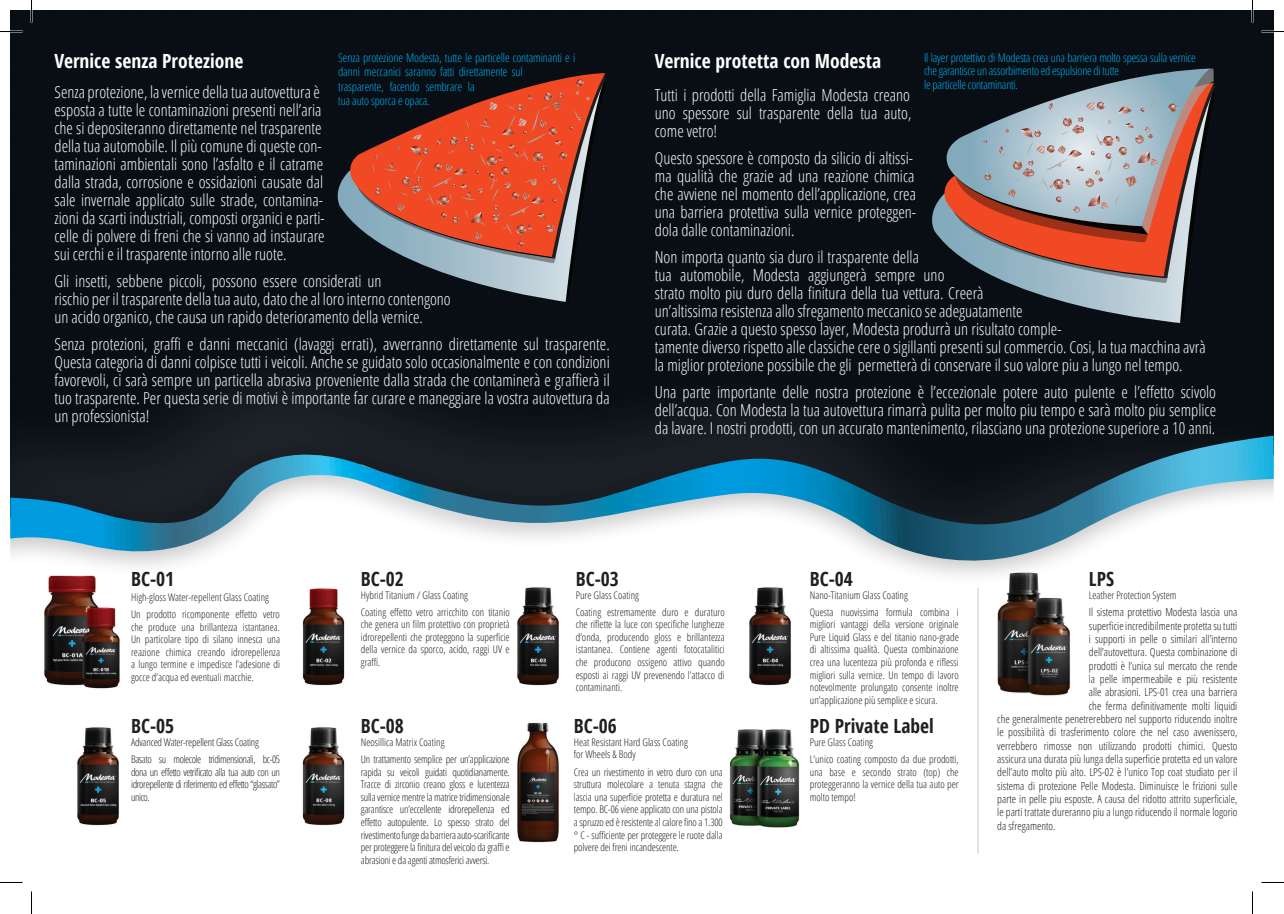
<style>
.page{position:relative;width:1284px;height:914px;background:#fff}
.page>*{position:absolute;margin:0;border:0;box-sizing:border-box;transform-origin:0 0}
.t1{font:700 condensed 19.5px "Open Sans";color:#231f20}
.t2{font:700 condensed 19.5px "Open Sans";color:#fff}
.t3{font:300 condensed 16.5px/18px "Open Sans";color:#fff}
.t4{font:300 condensed 12px/14.4px "Open Sans";letter-spacing:-.01em;color:#00aeef}
.t5{font:300 condensed 11.1px "Open Sans";color:#231f20}
.t6{font:300 condensed 10.5px/12.6px "Open Sans";color:#231f20;text-align:justify}
.t7{font:300 condensed 10.5px "Open Sans";letter-spacing:-.02em;color:#231f20}
</style>
<div class="page">
<div style="left:10px;top:10px;width:1263px;height:282px;background:#080e14"></div>
<div style="left:331px;top:78px;width:24px;height:214px;background:#080e14"></div>
<svg style="left:345px;top:73px;width:10px;height:184px;fill:#080e14"></svg>
<svg style="left:355px;top:72px;width:250px;height:220px"></svg>
<div style="left:924px;top:88px;width:14px;height:204px;background:#080e14"></div>
<svg style="left:938px;top:68px;width:283px;height:224px"></svg>
<img style="left:749px;top:644px;width:42px;height:42px">
<img style="left:77px;top:727px;width:42px;height:99px">
<img style="left:517px;top:722px;width:42px;height:121px">
<img style="left:302px;top:727px;width:43px;height:99px">
<img style="left:729px;top:729px;width:71px;height:99px">
<img style="left:517px;top:644px;width:42px;height:42px">
<img style="left:44px;top:644px;width:76px;height:45px">
<img style="left:302px;top:644px;width:43px;height:42px">
<img style="left:978px;top:644px;width:93px;height:65px">
<div style="left:10px;top:292px;width:1263px;height:92px;background:#080e14"></div>
<img style="left:10px;top:384px;width:1263px;height:260px">
<svg style="left:10px;top:435px;width:1263px;height:157px"></svg>
<hr style="left:977px;top:587px;width:1px;height:266px;background:#000">
<hr style="left:1251px;top:0;width:2px;height:22px;background:#fff">
<svg style="left:0;top:31px;width:22px;height:1px"></svg>
<svg style="left:1261px;top:31px;width:22px;height:1px"></svg>
<svg style="left:31px;top:0;width:1px;height:22px"></svg>
<svg style="left:0;top:882px;width:32px;height:31px"></svg>
<svg style="left:1252px;top:0;width:1px;height:22px"></svg>
<svg style="left:1252px;top:882px;width:31px;height:31px"></svg>
<p class="t4" style="left:338px;top:50px;width:238px">Senza protezione Modesta, tutte le particelle contaminanti e i danni meccanici saranno fatti direttamente sul<br>trasparente, facendo sembrare la<br>tua auto sporca e opaca.</p>
<p class="t2" style="left:54px;top:47px;width:190px">Vernice senza Protezione</p>
<p class="t3" style="left:54px;top:82px;width:272px">Senza protezione, la vernice della tua autovettura è esposta a tutte le contaminazioni presenti nell’aria che si depositeranno direttamente nel trasparente della tua automobile. Il più comune di queste con&shy;taminazioni ambientali sono l’asfalto e il catrame dalla strada, corrosione e ossidazioni causate dal sale invernale applicato sulle strade, contamina&shy;zioni da scarti industriali, composti organici e parti&shy;celle di polvere di freni che si vanno ad instaurare sui cerchi e il trasparente intorno alle ruote.</p>
<p class="t3" style="left:54px;top:271px;width:398px">Gli insetti, sebbene piccoli, possono essere considerati un<br>rischio per il trasparente della tua auto, dato che al loro interno contengono un acido organico, che causa un rapido deterioramento della vernice.</p>
<p class="t3" style="left:54px;top:334px;width:557px;text-align:justify">Senza protezioni, graffi e danni meccanici (lavaggi errati), avverranno direttamente sul trasparente.<br>Questa categoria di danni colpisce tutti i veicoli. Anche se guidato solo occasionalmente e con condizioni favorevoli, ci sarà sempre un particella abrasiva proveniente dalla strada che contaminerà e graffierà il tuo trasparente. Per questa serie di motivi è importante far curare e maneggiare la vostra autovettura da un professionista!</p>
<p class="t4" style="left:924px;top:50px;width:273px;line-height:13.5px">Il layer protettivo di Modesta crea una barriera molto spessa sulla vernice che garantisce un assorbimento ed espulsione di tutte<br>le particelle contaminanti.</p>
<p class="t2" style="left:655px;top:47px;width:228px">Vernice protetta con Modesta</p>
<p class="t3" style="left:655px;top:85px;width:258px;text-align:justify">Tutti i prodotti della Famiglia Modesta creano uno spessore sul trasparente della tua auto, come vetro!</p>
<p class="t3" style="left:655px;top:148px;width:263px">Questo spessore è composto da silicio di altissi&shy;ma qualità che grazie ad una reazione chimica che avviene nel momento dell’applicazione, crea una barriera protettiva sulla vernice proteggen&shy;dola dalle contaminazioni.</p>
<p class="t3" style="left:655px;top:247px;width:552px">Non importa quanto sia duro il trasparente della<br>tua automobile, Modesta aggiungerà sempre uno<br>strato molto piu duro della finitura della tua vettura. Creerà<br>un’altissima resistenza allo sfregamento meccanico se adeguatamente<br>curata. Grazie a questo spesso layer, Modesta produrrà un risultato comple-<br>tamente diverso rispetto alle classiche cere o sigillanti presenti sul commercio. Cosi, la tua macchina avrà la miglior protezione possibile che gli permetterà di conservare il suo valore piu a lungo nel tempo.</p>
<p class="t3" style="left:655px;top:382px;width:563px;text-align:justify">Una parte importante delle nostra protezione è l’eccezionale potere auto pulente e l’effetto scivolo dell’acqua. Con Modesta la tua autovettura rimarrà pulita per molto piu tempo e sarà molto piu semplice da lavare. I nostri prodotti, con un accurato mantenimento, rilasciano una protezione superiore a 10 anni.</p>
<p class="t1" style="left:131px;top:565px;width:45px">BC-01</p>
<p class="t6" style="left:131px;top:590px;width:139px">High-gloss Water-repellent Glass Coating</p>
<p class="t6" style="left:131px;top:607px;width:150px">Un prodotto ricomponente effetto vetro che produce una brillantezza istantanea.<br>Un particolare tipo di silano innesca una reazione chimica creando idrorepellenza a lungo termine e impedisce l’adesione di gocce d’acqua ed eventuali macchie.</p>
<p class="t1" style="left:131px;top:712px;width:45px">BC-05</p>
<p class="t7" style="left:131px;top:734px;width:129px">Advanced Water-repellent Glass Coating</p>
<p class="t6" style="left:131px;top:752px;width:150px">Basato su molecole tridimensionali, bc-05 dona un effetto vetrificato alla tua auto con un idrorepellente di riferimento ed effetto “glassato” unico.</p>
<p class="t1" style="left:361px;top:565px;width:45px">BC-02</p>
<p class="t6" style="left:361px;top:588px;width:109px">Hybrid Titanium / Glass Coating</p>
<p class="t6" style="left:361px;top:605px;width:150px">Coating effetto vetro arricchito con titanio che genera un film protettivo con proprietà idrorepellenti che proteggono la superficie della vernice da sporco, acido, raggi UV e graffi.</p>
<p class="t1" style="left:361px;top:712px;width:45px">BC-08</p>
<p class="t6" style="left:361px;top:735px;width:85px">Neosillica Matrix Coating</p>
<p class="t6" style="left:361px;top:752px;width:150px">Un trattamento semplice per un’applicazione rapida su veicoli guidati quotidianamente.<br>Tracce di zirconio creano gloss e lucentezza sulla vernice mentre la matrice tridimensionale garantisce un’eccellente idrorepellenza ed effetto autopulente. Lo spesso strato del rivestimento funge da barriera auto-scarificante per proteggere la finitura del veicolo da graffi e abrasioni e da agenti atmosferici avversi.</p>
<p class="t1" style="left:575px;top:565px;width:45px">BC-03</p>
<p class="t6" style="left:575px;top:588px;width:65px">Pure Glass Coating</p>
<p class="t6" style="left:575px;top:605px;width:150px">Coating estremamente duro e duraturo che riflette la luce con specifiche lunghezze d’onda, producendo gloss e brillantezza istantanea. Contiene agenti fotocatalitici che producono ossigeno attivo quando esposti ai raggi UV prevenendo l’attacco di contaminanti.</p>
<p class="t1" style="left:574px;top:712px;width:45px">BC-06</p>
<p class="t6" style="left:574px;top:735px;width:116px">Heat Resistant Hard Glass Coating</p>
<p class="t6" style="left:574px;top:748px;width:63px">for Wheels &amp; Body</p>
<p class="t6" style="left:574px;top:765px;width:150px">Crea un rivestimento in vetro duro con una struttura molecolare a tenuta stagna che lascia una superficie protetta e duratura nel tempo. BC-06 viene applicato con una pistola a spruzzo ed è resistente al calore fino a 1.300 ° C - sufficiente per proteggere le ruote dalla polvere dei freni incandescente.</p>
<p class="t1" style="left:809px;top:565px;width:45px">BC-04</p>
<p class="t6" style="left:809px;top:588px;width:99px">Nano-Titanium Glass Coating</p>
<p class="t6" style="left:809px;top:605px;width:150px">Questa nuovissima formula combina i migliori vantaggi della versione originale Pure Liquid Glass e del titanio nano-grade di altissima qualità. Questa combinazione crea una lucentezza più profonda e riflessi migliori sulla vernice. Un tempo di lavoro notevolmente prolungato consente inoltre un’applicazione più semplice e sicura.</p>
<p class="t1" style="left:809px;top:712px;width:125px">PD Private Label</p>
<p class="t6" style="left:809px;top:735px;width:65px">Pure Glass Coating</p>
<p class="t6" style="left:809px;top:752px;width:150px">L’unico coating composto da due prodotti, una base e secondo strato (top) che proteggeranno la vernice della tua auto per molto tempo!</p>
<p class="t1" style="left:1088px;top:565px;width:27px">LPS</p>
<p class="t6" style="left:1088px;top:588px;width:89px">Leather Protection System</p>
<p class="t5" style="left:1088px;top:604px;width:150px">Il sistema protettivo Modesta lascia una</p>
<p class="t5" style="left:1088px;top:618px;width:150px">superficie incredibilmente protetta su tutti</p>
<p class="t5" style="left:1088px;top:631px;width:150px">i supporti in pelle o similari all’interno</p>
<p class="t5" style="left:1088px;top:644px;width:150px">dell’autovettura. Questa combinazione di</p>
<p class="t5" style="left:1088px;top:658px;width:150px">prodotti è l’unica sul mercato che rende</p>
<p class="t5" style="left:1088px;top:671px;width:150px">la pelle impermeabile e più resistente</p>
<p class="t5" style="left:1088px;top:684px;width:150px">alle abrasioni. LPS-01 crea una barriera</p>
<p class="t5" style="left:1088px;top:698px;width:150px">che ferma definitivamente molti liquidi</p>
<p class="t5" style="left:997px;top:711px;width:241px">che generalmente penetrerebbero nel supporto riducendo inoltre</p>
<p class="t5" style="left:997px;top:724px;width:241px">le possibilità di trasferimento colore che nel caso avvenissero,</p>
<p class="t5" style="left:997px;top:738px;width:241px">verrebbero rimosse non utilizzando prodotti chimici. Questo</p>
<p class="t5" style="left:997px;top:751px;width:242px">assicura una durata più lunga della superficie protetta ed un valore</p>
<p class="t5" style="left:997px;top:764px;width:242px">dell’auto molto più alto. LPS-02 è l’unico Top coat studiato per il</p>
<p class="t5" style="left:997px;top:778px;width:242px">sistema di protezione Pelle Modesta. Diminuisce le frizioni sulle</p>
<p class="t5" style="left:997px;top:791px;width:241px">parte in pelle piu esposte. A causa del ridotto attrito superficiale,</p>
<p class="t5" style="left:997px;top:804px;width:242px">le parti trattate dureranno piu a lungo riducendo il normale logorio</p>
<p class="t5" style="left:997px;top:817px;width:60px">da sfregamento.</p>
</div>
